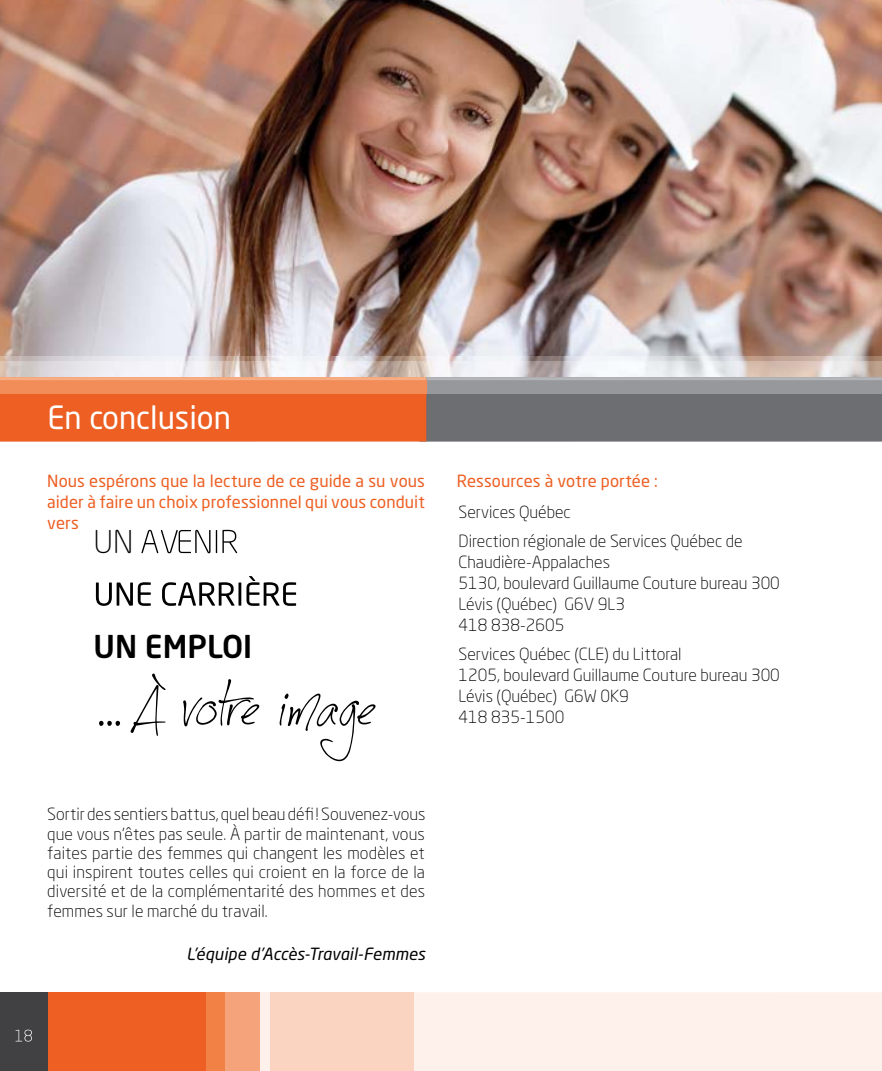
<style>
.page{position:relative;width:882px;height:1071px;background:#fff}
.page>*{position:absolute;margin:0;border:0;box-sizing:border-box;transform-origin:0 0}
.t1{font:77.88px "Jellyka Cutty Cupcakes";color:#000}
.t2{font:31.5px "Neo Sans Std";color:#fff}
.t3{font:500 31.15px "Neo Sans Std";color:#000}
.t4{font:300 31.15px "Neo Sans Std";color:#000}
.t5{font:300 16.62px/21px "Neo Sans Std";color:#000}
.t6{font:16.62px/21px "Neo Sans Std";letter-spacing:.005em;color:#ed5f23;text-align:justify}
.t7{font:italic 16.62px "Neo Sans Std";color:#000}
</style>
<div class="page">
<div style="left:22px;top:992px;width:860px;height:79px;background:#fef1eb"></div>
<div style="left:47px;top:992px;width:178px;height:79px;background:#ed5f23"></div>
<div style="left:225px;top:992px;width:36px;height:79px;background:#f5a37b"></div>
<div style="left:207px;top:992px;width:18px;height:79px;background:#f18145"></div>
<div style="left:270px;top:992px;width:144px;height:79px;background:#fad3c1"></div>
<div style="left:0;top:992px;width:47px;height:79px;background:#414042"></div>
<img style="left:0;top:0;width:882px;height:377px">
<div style="left:419px;top:377px;width:463px;height:65px;background:#6d6e71"></div>
<div style="left:0;top:377px;width:426px;height:65px;background:#ed5f23"></div>
<div style="left:426px;top:380px;width:456px;height:13px;background:#96989b"></div>
<div style="left:0;top:380px;width:426px;height:13px;background:#f28d5a"></div>
<hr style="left:426px;top:377px;width:456px;height:3px;background:#b3b5b8">
<hr style="left:0;top:377px;width:426px;height:3px;background:#f7ad84">
<svg style="left:15px;top:1030px;width:17px;height:12px"></svg>
<svg style="left:141px;top:530px;width:96px;height:23px"></svg>
<svg style="left:96px;top:576px;width:200px;height:30px"></svg>
<h2 class="t2" style="left:48px;top:399px;width:185px">En conclusion</h2>
<p class="t6" style="left:47px;top:470px;width:379px">Nous espérons que la lecture de ce guide a su vous aider à faire un choix professionnel qui vous conduit vers</p>
<h3 class="t4" style="left:94px;top:523px;width:41px">UN</h3>
<h3 class="t3" style="left:94px;top:627px;width:160px">UN EMPLOI</h3>
<h1 class="t1" style="left:97px;top:666px;width:279px">..À votre image</h1>
<p class="t5" style="left:47px;top:805px;width:380px;line-height:19.2px;text-align:justify">Sortir des sentiers battus, quel beau défi! Souvenez-vous que vous n’êtes pas seule. À partir de maintenant, vous faites partie des femmes qui changent les modèles et qui inspirent toutes celles qui croient en la force de la diversité et de la complémentarité des hommes et des femmes sur le marché du travail.</p>
<p class="t7" style="left:187px;top:943px;width:240px">L’équipe d’Accès-Travail-Femmes</p>
<p class="t6" style="left:457px;top:470px;width:203px">Ressources à votre portée :</p>
<p class="t5" style="left:459px;top:498px;width:286px;line-height:28.9px">Services Québec<br>Direction régionale de Services Québec de</p>
<p class="t5" style="left:459px;top:551px;width:323px">Chaudière-Appalaches<br>5130, boulevard Guillaume Couture bureau 300<br>Lévis (Québec) G6V 9L3<br>418 838-2605</p>
<p class="t5" style="left:459px;top:643px;width:323px">Services Québec (CLE) du Littoral<br>1205, boulevard Guillaume Couture bureau 300<br>Lévis (Québec) G6W 0K9<br>418 835-1500</p>
</div>
